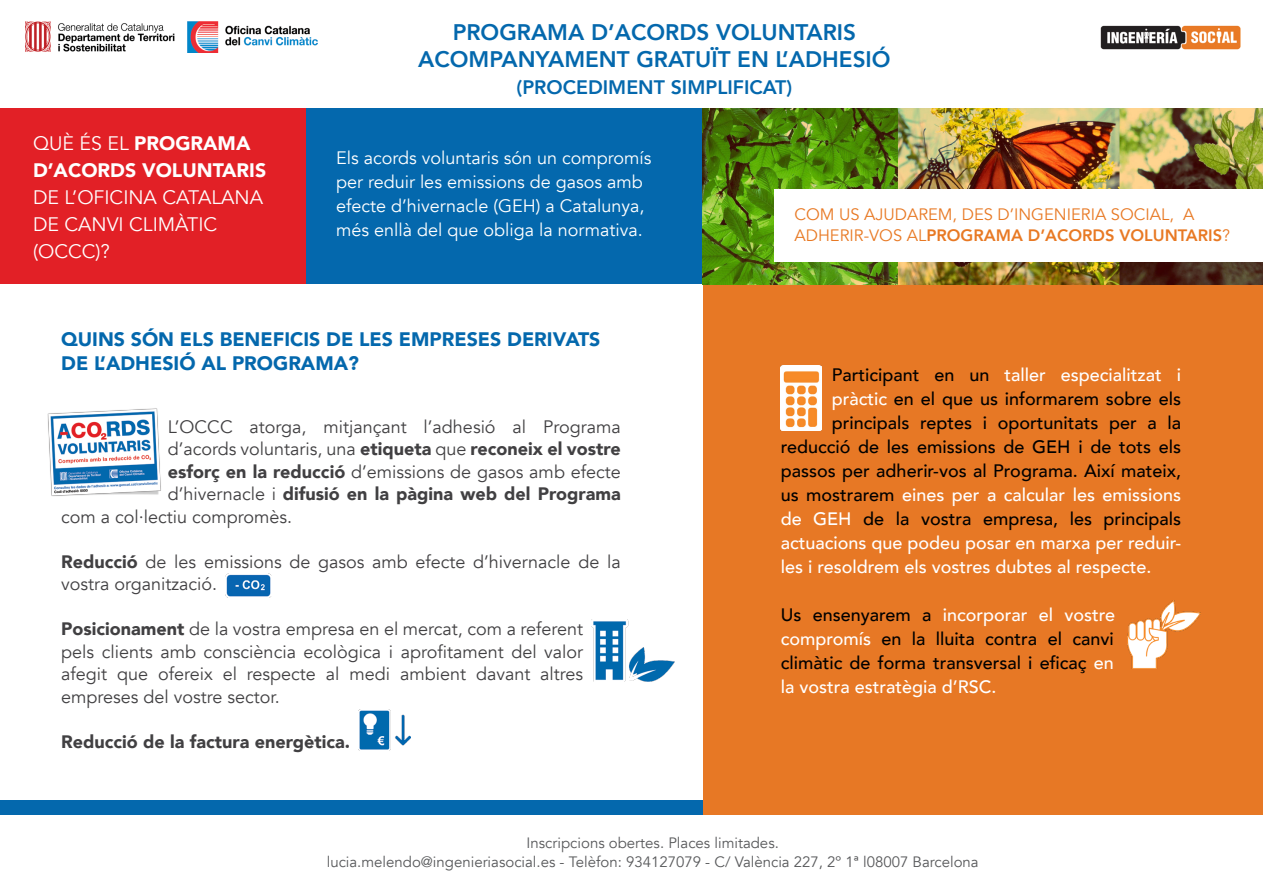
<style>
.page{position:relative;width:1263px;height:893px;background:#fff}
.page>*{position:absolute;margin:0;border:0;box-sizing:border-box;transform-origin:0 0}
.t1{font:800 22.5px/27px "Avenir";color:#0468ad;text-align:center}
.t2{font:900 19.5px/24px "Avenir";color:#0468ad}
.t3{font:19.5px/27px "Avenir";color:#fff}
.t4{font:900 19.5px/27px "Avenir";color:#fff}
.t5{font:800 19.5px "Avenir";color:#0468ad}
.t6{font:18px/22.5px "Avenir";color:#414042}
.t7{font:500 18px/24px "Avenir";color:#000;text-align:justify}
.t8{font:500 18px "Avenir";color:#fff}
.t9{font:18px/24px "Avenir";color:#fff}
.t10{font:900 18px "Avenir";color:#414042}
.t11{font:16.5px/21px "Avenir";color:#e87924}
.t12{font:15px/19.5px "Avenir";color:#58595b;text-align:center}
.s1{font-weight:400}
.s2{font-weight:800}
.s3{font-weight:900}
.s4{color:#000}
.s5{color:#fff}
</style>
<div class="page">
<div style="left:703px;top:285px;width:559px;height:530px;background:#e77825"></div>
<div style="left:0;top:108px;width:306px;height:176px;background:#e22026"></div>
<div style="left:306px;top:108px;width:396px;height:176px;background:#0468ad"></div>
<img style="left:702px;top:108px;width:561px;height:177px">
<div style="left:774px;top:189px;width:489px;height:73px;background:#fff"></div>
<img style="left:26px;top:22px;width:149px;height:30px">
<img style="left:1100px;top:25px;width:141px;height:25px">
<img style="left:188px;top:22px;width:129px;height:31px">
<img style="left:226px;top:574px;width:45px;height:23px">
<img style="left:592px;top:620px;width:82px;height:62px">
<img style="left:358px;top:709px;width:52px;height:42px">
<img style="left:47px;top:408px;width:114px;height:88px">
<img style="left:780px;top:366px;width:42px;height:64px">
<img style="left:1127px;top:600px;width:73px;height:68px">
<div style="left:0;top:800px;width:703px;height:15px;background:#0468ad"></div>
<p class="t4" style="left:33px;top:129px;width:235px"><span class="s1">Què és el</span> Programa d’Acords Voluntaris</p>
<p class="t3" style="left:33px;top:184px;width:232px">de l’Oficina Catalana de Canvi Climàtic<br>(OCCC</p>
<p class="t3" style="left:96px;top:238px;width:16px">)?</p>
<p class="t1" style="left:418px;top:19px;width:474px">PROGRAMA D’ACORDS VOLUNTARIS<br>ACOMPANYAMENT GRATUÏT EN L’ADHESIÓ</p>
<p class="t5" style="left:517px;top:72px;width:277px">(PROCEDIMENT SIMPLIFICAT)</p>
<p class="t9" style="left:336px;top:146px;width:317px">Els acords voluntaris són un compromís per reduir les emissions de gasos amb efecte d’hivernacle (GEH) a Catalunya, més enllà del que obliga la normativa.</p>
<p class="t11" style="left:794px;top:204px;width:437px">Com us ajudarem, des d’I ng enieria Social, a adh erir-vos al<span class="s2">PROGRAMA D’ACORDS VOLUNTARIS</span>?</p>
<p class="t2" style="left:61px;top:326px;width:541px">Quins són els beneficis de les empreses derivats de l’adhesió al Programa?</p>
<p class="t6" style="left:168px;top:416px;width:41px">L’OCCC</p>
<p class="t6" style="left:250px;top:416px;width:373px">atorga, mitjançant l’adhesió al Programa</p>
<p class="t6" style="left:168px;top:438px;width:454px">d’acords voluntaris, una <span class="s3">etiqueta</span> que <span class="s3">reconeix el vostre</span></p>
<p class="t6" style="left:168px;top:461px;width:455px"><span class="s3">esforç en la reducció</span> d’emissions de gasos amb efecte</p>
<p class="t10" style="left:168px;top:478px;width:455px"><span class="s1">d’hivernacle i</span> difusió en la pàgina web del Programa</p>
<p class="t6" style="left:61px;top:506px;width:233px">com a col·lectiu compromès.</p>
<p class="t6" style="left:61px;top:551px;width:561px"><span class="s3">Reducció</span> de les emissions de gasos amb efecte d’hivernacle de la vostra organització.</p>
<p class="t6" style="left:61px;top:618px;width:524px;text-align:justify"><span class="s3">Posicionament</span> de la vostra empresa en el mercat, com a referent pels clients amb consciència ecològica i aprofitament del valor afegit que ofereix el respecte al medi ambient davant altres empreses del vostre sector.</p>
<p class="t10" style="left:61px;top:726px;width:291px">Reducció de la factura energètica.</p>
<p class="t8" style="left:832px;top:359px;width:351px"><span class="s4">Participant en un</span> taller especialitzat i</p>
<p class="t7" style="left:832px;top:386px;width:351px"><span class="s5">pràctic</span> en el que us informarem sobre els</p>
<p class="t7" style="left:832px;top:410px;width:351px">principals reptes i oportunitats per a la</p>
<p class="t7" style="left:781px;top:434px;width:402px">reducció de les emissions de GEH i de tots els</p>
<p class="t7" style="left:781px;top:457px;width:402px">passos per adherir-vos al Programa. Així mateix,</p>
<p class="t8" style="left:781px;top:479px;width:402px"><span class="s4">us mostrarem</span> eines per a calcular les emissions</p>
<p class="t7" style="left:781px;top:505px;width:402px"><span class="s5">de GEH</span> de la vostra empresa, les principals</p>
<p class="t8" style="left:781px;top:527px;width:402px">actuacions que podeu posar en marxa per reduir-</p>
<p class="t8" style="left:781px;top:551px;width:372px">les i resoldrem els vostres dubtes al respecte.</p>
<p class="t7" style="left:781px;top:601px;width:336px">Us ensenyarem a <span class="s5">incorporar el vostre compromís</span> en la lluita contra el canvi climàtic de forma transversal i eficaç <span class="s5">en la vostra estratègia d’RSC.</span></p>
<p class="t12" style="left:327px;top:833px;width:653px">I nscripcions obertes. Places limitades.<br>lucia.melendo@ingenieriasocial.es - Telèfon: 934127079 - C/ València 227, 2º 1ª l08007 Barcelona</p>
</div>
